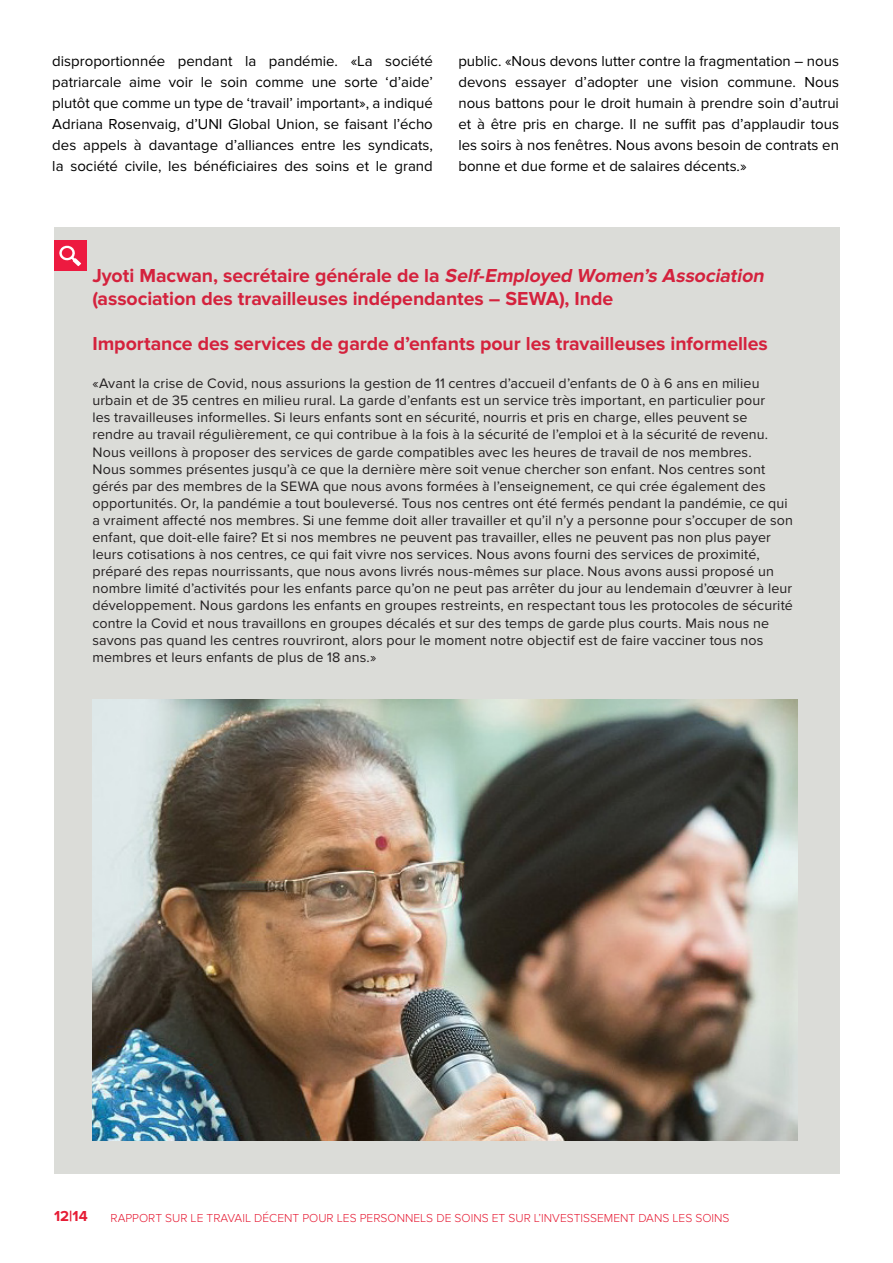
<style>
.page{position:relative;width:893px;height:1263px;background:#fff}
.page>*{position:absolute;margin:0;border:0;box-sizing:border-box;transform-origin:0 0}
.Subheader{font:700 19.5px/23.4px "Proxima Nova";letter-spacing:-.005em;color:#d4223d}
.t1{font:15px/21px "Proxima Nova";color:#000;text-align:justify}
.t2{font:700 15px "Proxima Nova";color:#e61c35}
.Body_copy{font:14.25px/17.1px "Proxima Nova";letter-spacing:.01em;color:#231f20}
.t3{font:300 12px "Proxima Nova";color:#e61c35}
.s1{font-style:italic}
</style>
<div class="page">
<div style="left:54px;top:227px;width:785px;height:946px;background:#dbdcd8"></div>
<div style="left:54px;top:240px;width:32px;height:31px;background:#ed1a40"></div>
<svg style="left:59px;top:245px;width:22px;height:21px"></svg>
<img style="left:92px;top:700px;width:705px;height:441px">
<p class="t1" style="left:52px;top:51px;width:382px">disproportionnée pendant la pandémie. «La société patriarcale aime voir le soin comme une sorte ‘d’aide’ plutôt que comme un type de ‘travail’ important», a indiqué Adriana Rosenvaig, d’UNI Global Union, se faisant l’écho des appels à davantage d’alliances entre les syndicats, la société civile, les bénéficiaires des soins et le grand</p>
<p class="t1" style="left:458px;top:51px;width:382px">public. «Nous devons lutter contre la fragmentation – nous devons essayer d’adopter une vision commune. Nous nous battons pour le droit humain à prendre soin d’autrui et à être pris en charge. Il ne suffit pas d’applaudir tous les soirs à nos fenêtres. Nous avons besoin de contrats en bonne et due forme et de salaires décents.»</p>
<p class="Subheader" style="left:92px;top:264px;width:677px">Jyoti Macwan, secrétaire générale de la <span class="s1">Self-Employed Women’s Association </span>(association des travailleuses indépendantes – SEWA), Inde</p>
<p class="Subheader" style="left:92px;top:332px;width:677px">Importance des services de garde d’enfants pour les travailleuses informelles</p>
<p class="Body_copy" style="left:92px;top:375px;width:702px">«Avant la crise de Covid, nous assurions la gestion de 11 centres d’accueil d’enfants de 0 à 6 ans en milieu urbain et de 35 centres en milieu rural. La garde d’enfants est un service très important, en particulier pour<br>les travailleuses informelles. Si leurs enfants sont en sécurité, nourris et pris en charge, elles peuvent se rendre au travail régulièrement, ce qui contribue à la fois à la sécurité de l’emploi et à la sécurité de revenu.<br>Nous veillons à proposer des services de garde compatibles avec les heures de travail de nos membres.<br>Nous sommes présentes jusqu’à ce que la dernière mère soit venue chercher son enfant. Nos centres sont gérés par des membres de la SEWA que nous avons formées à l’enseignement, ce qui crée également des opportunités. Or, la pandémie a tout bouleversé. Tous nos centres ont été fermés pendant la pandémie, ce qui a vraiment affecté nos membres. Si une femme doit aller travailler et qu’il n’y a personne pour s’occuper de son enfant, que doit-elle faire? Et si nos membres ne peuvent pas travailler, elles ne peuvent pas non plus payer leurs cotisations à nos centres, ce qui fait vivre nos services. Nous avons fourni des services de proximité, préparé des repas nourrissants, que nous avons livrés nous-mêmes sur place. Nous avons aussi proposé un nombre limité d’activités pour les enfants parce qu’on ne peut pas arrêter du jour au lendemain d’œuvrer à leur développement. Nous gardons les enfants en groupes restreints, en respectant tous les protocoles de sécurité contre la Covid et nous travaillons en groupes décalés et sur des temps de garde plus courts. Mais nous ne savons pas quand les centres rouvriront, alors pour le moment notre objectif est de faire vacciner tous nos membres et leurs enfants de plus de 18 ans.»</p>
<p class="t2" style="left:54px;top:1208px;width:35px">12|14</p>
<p class="t3" style="left:111px;top:1211px;width:620px">RAPPORT SUR LE TRAVAIL DÉCENT POUR LES PERSONNELS DE SOINS ET SUR L’INVESTISSEMENT DANS LES SOINS</p>
</div>
